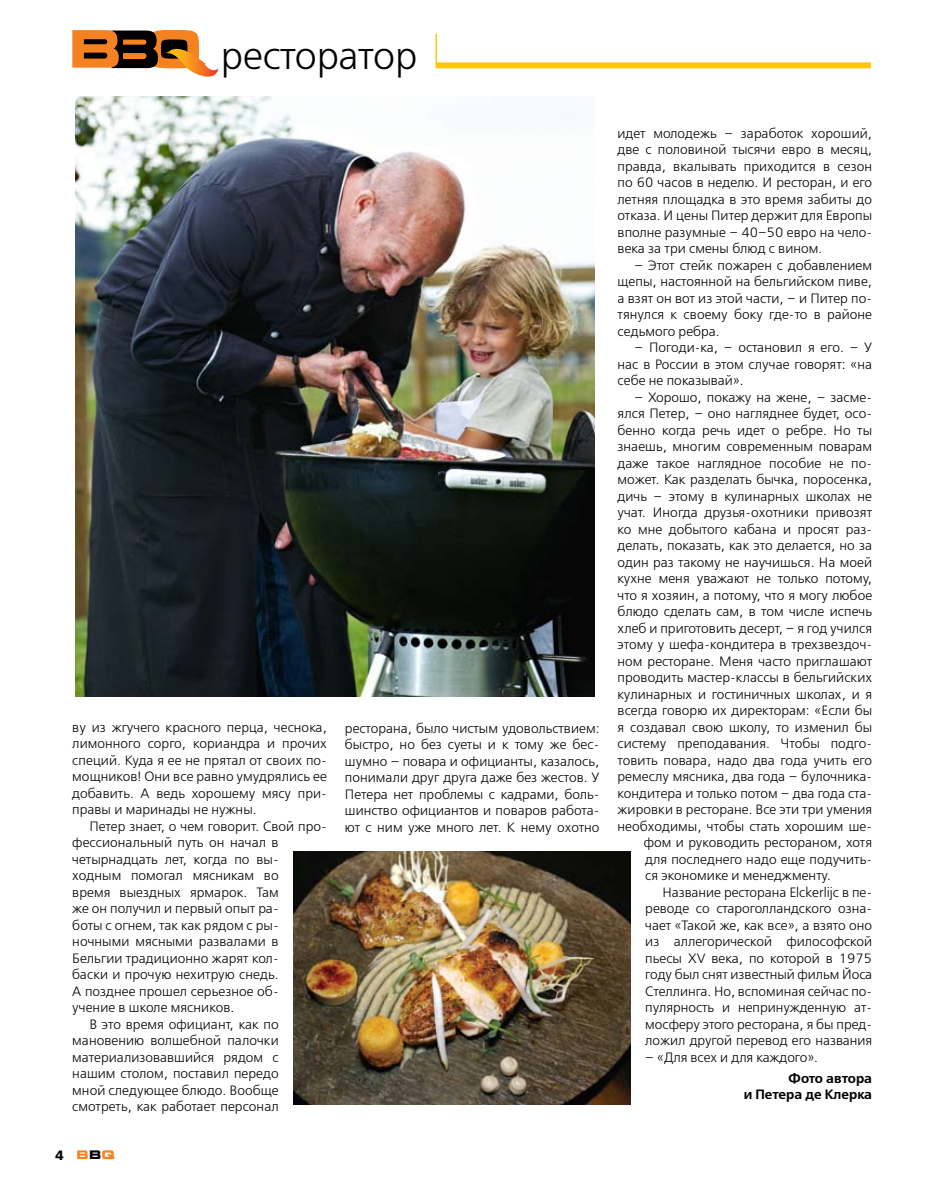
<style>
.page{position:relative;width:936px;height:1191px;background:#fff}
.page>*{position:absolute;margin:0;border:0;box-sizing:border-box;transform-origin:0 0}
.t1{font:39px "Free Set Light C";letter-spacing:-.01em;color:#000}
.t2{font:13.5px/16.5px "Free Set Light C";letter-spacing:.005em;color:#000;text-align:justify}
.t3{font:13.5px/16.5px "Free Set Demi Bold C";color:#000;text-align:right}
.t4{font:700 12px "Micra";color:#f58220}
.s1{font-family:"Free Set Bold C";font-weight:400;font-size:13.5px;color:#000}
.s2{color:#000}
</style>
<div class="page">
<svg style="left:72px;top:30px;width:146px;height:47px"></svg>
<img style="left:75px;top:96px;width:519px;height:600px">
<div style="left:436px;top:62px;width:434px;height:6px;background:#ffc709"></div>
<hr style="left:435px;top:34px;width:2px;height:34px;background:#ffc709">
<img style="left:294px;top:851px;width:336px;height:253px">
<h1 class="t1" style="left:221px;top:35px;width:198px">ресторатор</h1>
<p class="t2" style="left:72px;top:719px;width:256px">ву из жгучего красного перца, чеснока, лимонного сорго, кориандра и прочих специй. Куда я ее не прятал от своих по&shy;мощников! Они все равно умудрялись ее добавить. А ведь хорошему мясу при&shy;правы и маринады не нужны.</p>
<p class="t2" style="left:89px;top:818px;width:239px">Петер знает, о чем говорит. Свой про-</p>
<p class="t2" style="left:72px;top:835px;width:208px">фессиональный путь он начал в</p>
<p class="t2" style="left:72px;top:851px;width:208px">четырнадцать лет, когда по вы-</p>
<p class="t2" style="left:72px;top:868px;width:208px">ходным помогал мясникам во</p>
<p class="t2" style="left:72px;top:884px;width:208px">время выездных ярмарок. Там</p>
<p class="t2" style="left:72px;top:901px;width:208px">же он получил и первый опыт ра-</p>
<p class="t2" style="left:72px;top:917px;width:208px">боты с огнем, так как рядом с ры-</p>
<p class="t2" style="left:72px;top:934px;width:208px">ночными мясными развалами в</p>
<p class="t2" style="left:72px;top:950px;width:208px">Бельгии традиционно жарят кол-</p>
<p class="t2" style="left:72px;top:967px;width:208px">баски и прочую нехитрую снедь.</p>
<p class="t2" style="left:72px;top:983px;width:208px">А позднее прошел серьезное об-</p>
<p class="t2" style="left:72px;top:1000px;width:163px">учение в школе мясников.</p>
<p class="t2" style="left:89px;top:1016px;width:191px">В это время официант, как по</p>
<p class="t2" style="left:72px;top:1033px;width:208px">мановению волшебной палочки</p>
<p class="t2" style="left:72px;top:1049px;width:208px">материализовавшийся рядом с</p>
<p class="t2" style="left:72px;top:1066px;width:208px">нашим столом, поставил передо</p>
<p class="t2" style="left:72px;top:1082px;width:208px">мной следующее блюдо. Вообще</p>
<p class="t2" style="left:72px;top:1099px;width:208px">смотреть, как работает персонал</p>
<p class="t4" style="left:56px;top:1148px;width:61px"><span class="s1">4</span> B<span class="s2">B</span>Q</p>
<p class="t2" style="left:345px;top:720px;width:256px">ресторана, было чистым удовольствием: быстро, но без суеты и к тому же бес&shy;шумно – повара и официанты, казалось, понимали друг друга даже без жестов. У Петера нет проблемы с кадрами, боль&shy;шинство официантов и поваров работа&shy;ют с ним уже много лет. К нему охотно</p>
<p class="t2" style="left:617px;top:125px;width:256px">идет молодежь – заработок хороший, две с половиной тысячи евро в месяц, правда, вкалывать приходится в сезон по 60 часов в неделю. И ресторан, и его летняя площадка в это время забиты до отказа. И цены Питер держит для Европы вполне разумные – 40–50 евро на чело&shy;века за три смены блюд с вином.</p>
<p class="t2" style="left:617px;top:257px;width:256px;text-indent:17px">– Этот стейк пожарен с добавлением щепы, настоянной на бельгийском пиве, а взят он вот из этой части, – и Питер по&shy;тянулся к своему боку где-то в районе седьмого ребра.</p>
<p class="t2" style="left:617px;top:340px;width:256px;text-indent:17px">– Погоди-ка, – остановил я его. – У нас в России в этом случае говорят: «на себе не показывай».</p>
<p class="t2" style="left:634px;top:389px;width:239px">– Хорошо, покажу на жене, – засме-</p>
<p class="t2" style="left:617px;top:406px;width:256px">ялся Петер, – оно нагляднее будет, осо-</p>
<p class="t2" style="left:617px;top:422px;width:256px">бенно когда речь идет о ребре. Но ты</p>
<p class="t2" style="left:617px;top:439px;width:256px">знаешь, многим современным поварам</p>
<p class="t2" style="left:617px;top:455px;width:256px">даже такое наглядное пособие не по-</p>
<p class="t2" style="left:617px;top:472px;width:256px">может. Как разделать бычка, поросенка,</p>
<p class="t2" style="left:617px;top:488px;width:256px">дичь – этому в кулинарных школах не</p>
<p class="t2" style="left:617px;top:505px;width:256px">учат. Иногда друзья-охотники привозят</p>
<p class="t2" style="left:617px;top:521px;width:256px">ко мне добытого кабана и просят раз-</p>
<p class="t2" style="left:617px;top:538px;width:256px">делать, показать, как это делается, но за</p>
<p class="t2" style="left:617px;top:554px;width:256px">один раз такому не научишься. На моей</p>
<p class="t2" style="left:617px;top:571px;width:256px">кухне меня уважают не только потому,</p>
<p class="t2" style="left:617px;top:587px;width:256px">что я хозяин, а потому, что я могу любое</p>
<p class="t2" style="left:617px;top:604px;width:256px">блюдо сделать сам, в том числе испечь</p>
<p class="t2" style="left:617px;top:620px;width:256px">хлеб и приготовить десерт, – я год учился</p>
<p class="t2" style="left:617px;top:637px;width:256px">этому у шефа-кондитера в трехзвездоч-</p>
<p class="t2" style="left:617px;top:653px;width:256px">ном ресторане. Меня часто приглашают</p>
<p class="t2" style="left:617px;top:670px;width:256px">проводить мастер-классы в бельгийских</p>
<p class="t2" style="left:617px;top:686px;width:256px">кулинарных и гостиничных школах, и я</p>
<p class="t2" style="left:617px;top:703px;width:256px">всегда говорю их директорам: «Если бы</p>
<p class="t2" style="left:617px;top:719px;width:256px">я создавал свою школу, то изменил бы</p>
<p class="t2" style="left:617px;top:736px;width:256px">систему преподавания. Чтобы подго-</p>
<p class="t2" style="left:617px;top:752px;width:256px">товить повара, надо два года учить его</p>
<p class="t2" style="left:617px;top:769px;width:256px">ремеслу мясника, два года – булочника-</p>
<p class="t2" style="left:617px;top:785px;width:256px">кондитера и только потом – два года ста-</p>
<p class="t2" style="left:617px;top:802px;width:256px">жировки в ресторане. Все эти три умения</p>
<p class="t2" style="left:617px;top:818px;width:256px">необходимы, чтобы стать хорошим ше-</p>
<p class="t2" style="left:643px;top:835px;width:230px">фом и руководить рестораном, хотя</p>
<p class="t2" style="left:645px;top:851px;width:228px">для последнего надо еще подучить-</p>
<p class="t2" style="left:645px;top:868px;width:187px">ся экономике и менеджменту.</p>
<p class="t2" style="left:662px;top:884px;width:211px">Название ресторана Elckerlijc в пе-</p>
<p class="t2" style="left:645px;top:901px;width:228px">реводе со староголландского озна-</p>
<p class="t2" style="left:645px;top:917px;width:228px">чает «Такой же, как все», а взято оно</p>
<p class="t2" style="left:645px;top:934px;width:228px">из аллегорической философской</p>
<p class="t2" style="left:645px;top:950px;width:228px">пьесы XV века, по которой в 1975</p>
<p class="t2" style="left:645px;top:967px;width:228px">году был снят известный фильм Йоса</p>
<p class="t2" style="left:645px;top:983px;width:228px">Стеллинга. Но, вспоминая сейчас по-</p>
<p class="t2" style="left:645px;top:1000px;width:228px">пулярность и непринужденную ат-</p>
<p class="t2" style="left:645px;top:1016px;width:228px">мосферу этого ресторана, я бы пред-</p>
<p class="t2" style="left:645px;top:1033px;width:228px">ложил другой перевод его названия</p>
<p class="t2" style="left:645px;top:1049px;width:174px">– «Для всех и для каждого».</p>
<p class="t3" style="left:743px;top:1070px;width:130px">Фото автора<br>и Петера де Клерка</p>
</div>
